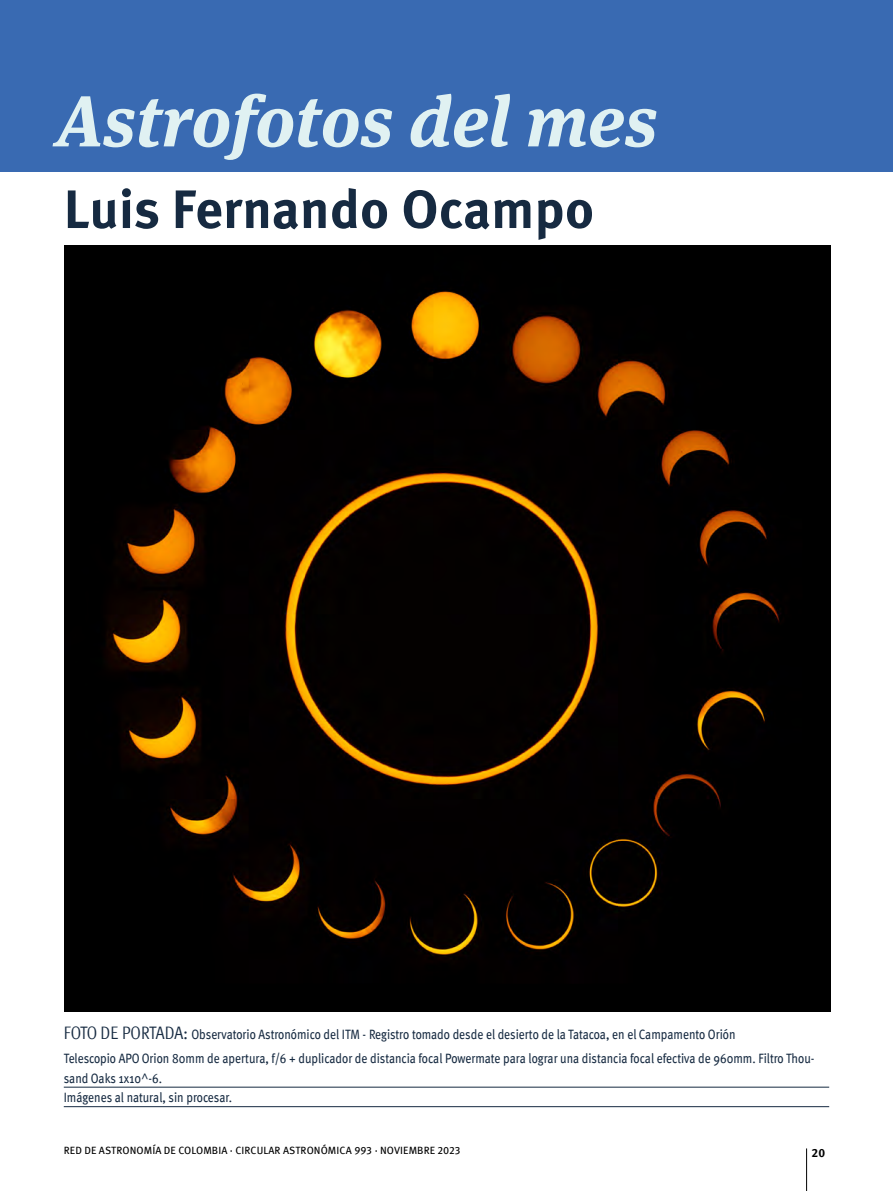
<style>
.page{position:relative;width:893px;height:1191px;background:#fff}
.page>*{position:absolute;margin:0;border:0;box-sizing:border-box;transform-origin:0 0}
.t1{font:italic 700 72px "Meta Serif Pro";color:#e0f1f2}
.t2{font:700 54px "Meta Pro";color:#162a41}
.t3{font:condensed 13.5px/24px "Meta Pro";color:#162a41}
.t4{font:700 12px "Meta Pro";color:#000}
.t5{font:10.5px "Meta Pro";letter-spacing:.01em;color:#000}
.s1{font-size:18px}
</style>
<div class="page">
<hr style="left:806px;top:1148px;width:1px;height:43px;background:#000">
<div style="left:0;top:0;width:893px;height:172px;background:#396ab2"></div>
<img style="left:65px;top:246px;width:765px;height:765px">
<hr style="left:64px;top:1086px;width:765px;height:1px;background:#162a41">
<hr style="left:64px;top:1106px;width:765px;height:1px;background:#162a41">
<h1 class="t1" style="left:56px;top:63px;width:603px">Astrofotos del mes</h1>
<h2 class="t2" style="left:64px;top:167px;width:532px">Luis Fernando Ocampo</h2>
<p class="t3" style="left:64px;top:1021px;width:752px"><span class="s1">FOTO DE PORTADA:</span> Observatorio Astronómico del ITM - Registro tomado desde el desierto de la Tatacoa, en el Campamento Orión<br>Telescopio APO Orion 80mm de apertura, f/6 + duplicador de distancia focal Powermate para lograr una distancia focal efectiva de 960mm. Filtro Thou-</p>
<p class="t3" style="left:64px;top:1067px;width:170px;line-height:19.5px">sand Oaks 1x10^-6.<br>Imágenes al natural, sin procesar.</p>
<p class="t5" style="left:64px;top:1142px;width:398px">RED DE ASTRONOMÍA DE COLOMBIA · CIRCULAR ASTRONÓMICA 993 · NOVIEMBRE 2023</p>
<p class="t4" style="left:811px;top:1143px;width:15px">20</p>
</div>
